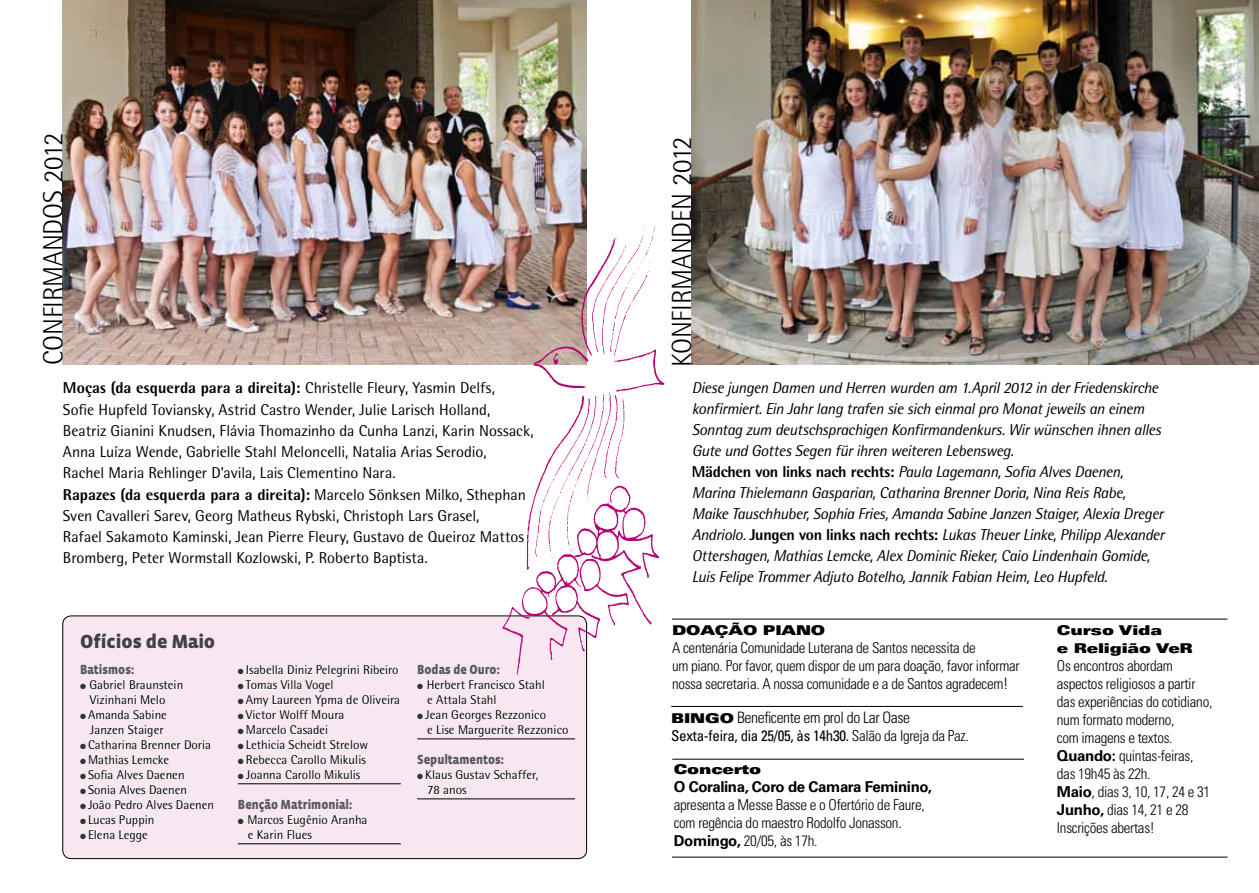
<style>
.page{position:relative;width:1259px;height:893px;background:#fff}
.page>*{position:absolute;margin:0;border:0;box-sizing:border-box;transform-origin:0 0}
.t1{font:300 27.75px "Rotis Semi Sans Std";letter-spacing:-.015em;color:#000}
.t2{font:900 19.5px "Vista Sans";color:#414042}
.t3{font:italic 15.75px/21px "Rotis Semi Sans Std";letter-spacing:-.025em;color:#000}
.t4{font:15.75px/21.3px "Rotis Semi Sans Std";color:#000}
.t5{font:300 condensed 15.75px "Univers LT Std";letter-spacing:-.025em;color:#000}
.t6{font:300 condensed 15px/18px "Univers LT Std";letter-spacing:-.02em;color:#000}
.t7{font:condensed 15px "Univers LT Std";letter-spacing:-.02em;color:#000}
.t8{font:700 15px "Univers LT Std";letter-spacing:-.025em;color:#000}
.t9{font:900 13.5px "Vista Sans";color:#58595b;scale:.9 1}
.t10{font:13.5px/18px "Univers LT Std X Black Ex";letter-spacing:-.01em;color:#000}
.t11{font:12.75px/15px "Rotis Semi Sans Std";color:#000}
.s1{font-weight:800}
.s2{font-weight:800;font-style:normal}
.s3{color:#333}
.s4{font-size:15.75px}
.s5{font-family:"Univers LT Std X Black Ex";font-weight:400;font-stretch:normal;font-size:13.5px}
.s6{font-weight:300}
.s7{font-weight:300;font-size:15.75px}
.s8{font-weight:700;font-stretch:normal}
</style>
<div class="page">
<img style="left:62px;top:0;width:525px;height:364px">
<img style="left:692px;top:0;width:567px;height:364px">
<div style="left:63px;top:616px;width:523px;height:243px;background:#f8e6f1;border-radius:9px"></div>
<div style="left:62px;top:615px;width:525px;height:244px;border:1px solid #000;border-radius:9px"></div>
<svg style="left:88px;top:679px;width:125px;height:163px"></svg>
<hr style="left:238px;top:783px;width:163px;height:1px;background:#000">
<hr style="left:238px;top:843px;width:163px;height:1px;background:#000">
<svg style="left:245px;top:665px;width:154px;height:115px"></svg>
<svg style="left:248px;top:815px;width:119px;height:25px"></svg>
<hr style="left:417px;top:739px;width:158px;height:1px;background:#000">
<hr style="left:417px;top:799px;width:158px;height:1px;background:#000">
<svg style="left:425px;top:680px;width:143px;height:57px"></svg>
<svg style="left:426px;top:770px;width:112px;height:25px"></svg>
<hr style="left:671px;top:706px;width:352px;height:1px;background:#000">
<hr style="left:672px;top:759px;width:352px;height:1px;background:#000">
<hr style="left:672px;top:857px;width:555px;height:1px;background:#000">
<hr style="left:672px;top:619px;width:555px;height:1px;background:#000">
<img style="left:469px;top:208px;width:226px;height:467px">
<h1 class="t1" style="left:37px;top:365px;width:234px;rotate:-90deg">CONFIRMANDOS 2012</h1>
<h1 class="t1" style="left:666px;top:367px;width:232px;rotate:-90deg">Konfirmanden 2012</h1>
<p class="t4" style="left:63px;top:377px;width:472px"><span class="s1">Moças (da esquerda para a direita):</span> Christelle Fleury, Yasmin Delfs,<br>Sofie Hupfeld Toviansky, Astrid Castro Wender, Julie Larisch Holland, Beatriz Gianini Knudsen, Flávia Thomazinho da Cunha Lanzi, Karin Nossack, Anna Luíza Wende, Gabrielle Stahl Meloncelli, Natalia Arias Serodio,<br>Rachel Maria Rehlinger D’avila, Lais Clementino Nara.<br><span class="s1">Rapazes (da esquerda para a direita):</span> Marcelo Sönksen Milko, Sthephan Sven Cavalleri Sarev, Georg Matheus Rybski, Christoph Lars Grasel,<br>Rafael Sakamoto Kaminski, Jean Pierre Fleury, Gustavo de Queiroz Mattos Bromberg, Peter Wormstall Kozlowski, P. Roberto Baptista.</p>
<p class="t3" style="left:692px;top:377px;width:474px">Diese jungen Damen und Herren wurden am 1.April 2012 in der Friedenskirche konfirmiert. Ein Jahr lang trafen sie sich einmal pro Monat jeweils an einem Sonntag zum deutschsprachigen Konfirmandenkurs. Wir wünschen ihnen alles Gute und Gottes Segen für ihren weiteren Lebensweg.<br><span class="s2">Mädchen von links nach rechts:</span> Paula Lagemann, Sofia Alves Daenen, Marina Thielemann Gasparian, Catharina Brenner Doria, Nina Reis Rabe, Maike Tauschhuber, Sophia Fries, Amanda Sabine Janzen Staiger, Alexia Dreger Andriolo. <span class="s2">Jungen von links nach rechts:</span> Lukas Theuer Linke, Philipp Alexander Ottershagen, Mathias Lemcke, Alex Dominic Rieker, Caio Lindenhain Gomide, Luis Felipe Trommer Adjuto Botelho, Jannik Fabian Heim, Leo Hupfeld.</p>
<p class="t2" style="left:80px;top:631px;width:136px">Ofícios de Maio</p>
<p class="t9" style="left:80px;top:662px;width:62px">Batismos:</p>
<p class="t11" style="left:90px;top:677px;width:95px;text-indent:-10px"><span class="s3">●</span> Gabriel Braunstein<br>Vizinhani Melo</p>
<p class="t11" style="left:80px;top:707px;width:89px;text-align:center"><span class="s3">●</span> Amanda Sabine<br>Janzen Staiger</p>
<p class="t11" style="left:80px;top:737px;width:133px"><span class="s3">●</span> Catharina Brenner Doria</p>
<p class="t11" style="left:80px;top:752px;width:91px"><span class="s3">●</span> Mathias Lemcke</p>
<p class="t11" style="left:80px;top:767px;width:106px"><span class="s3">●</span> Sofia Alves Daenen</p>
<p class="t11" style="left:80px;top:782px;width:109px"><span class="s3">●</span> Sonia Alves Daenen</p>
<p class="t11" style="left:80px;top:797px;width:135px"><span class="s3">●</span> João Pedro Alves Daenen</p>
<p class="t11" style="left:80px;top:812px;width:76px"><span class="s3">●</span> Lucas Puppin</p>
<p class="t11" style="left:80px;top:827px;width:69px"><span class="s3">●</span> Elena Legge</p>
<p class="t11" style="left:238px;top:662px;width:162px"><span class="s3">●</span> Isabella Diniz Pelegrini Ribeiro</p>
<p class="t11" style="left:238px;top:677px;width:97px"><span class="s3">●</span> Tomas Villa Vogel</p>
<p class="t11" style="left:238px;top:692px;width:164px"><span class="s3">●</span> Amy Laureen Ypma de Oliveira</p>
<p class="t11" style="left:238px;top:707px;width:108px"><span class="s3">●</span> Victor Wolff Moura</p>
<p class="t11" style="left:238px;top:722px;width:92px"><span class="s3">●</span> Marcelo Casadei</p>
<p class="t11" style="left:238px;top:737px;width:132px"><span class="s3">●</span> Lethicia Scheidt Strelow</p>
<p class="t11" style="left:238px;top:752px;width:129px"><span class="s3">●</span> Rebecca Carollo Mikulis</p>
<p class="t11" style="left:238px;top:767px;width:124px"><span class="s3">●</span> Joanna Carollo Mikulis</p>
<p class="t9" style="left:238px;top:798px;width:129px">Benção Matrimonial:</p>
<p class="t11" style="left:248px;top:812px;width:121px;text-indent:-10px"><span class="s3">●</span> Marcos Eugênio Aranha e Karin Flues</p>
<p class="t9" style="left:417px;top:663px;width:93px">Bodas de Ouro:</p>
<p class="t11" style="left:427px;top:677px;width:119px;text-indent:-10px"><span class="s3">●</span> Herbert Francisco Stahl e Attala Stahl</p>
<p class="t11" style="left:427px;top:707px;width:143px;text-indent:-10px"><span class="s3">●</span> Jean Georges Rezzonico<br>e Lise Marguerite Rezzonico</p>
<p class="t9" style="left:417px;top:753px;width:98px">Sepultamentos:</p>
<p class="t11" style="left:427px;top:767px;width:113px;text-indent:-10px"><span class="s3">●</span> Klaus Gustav Schaffer,<br>78 anos</p>
<p class="t10" style="left:672px;top:621px;width:155px">DOAÇÃO PIANO</p>
<p class="t6" style="left:672px;top:638px;width:349px">A centenária Comunidade Luterana de Santos necessita de<br>um piano. Por favor, quem dispor de um para doação, favor informar nossa secretaria. A nossa comunidade e a de Santos agradecem<span class="s4">!</span></p>
<p class="t5" style="left:671px;top:708px;width:240px"><span class="s5">BINGO</span> Beneficente em prol do Lar Oase</p>
<p class="t7" style="left:671px;top:726px;width:299px">Sexta-feira, dia 25/05, às 14h30. <span class="s6">Salão da Igreja da Pa</span><span class="s7">z.</span></p>
<p class="t10" style="left:674px;top:761px;width:89px">Concerto</p>
<p class="t8" style="left:674px;top:778px;width:260px">O Coralina, Coro de Camara Feminino,</p>
<p class="t6" style="left:674px;top:796px;width:253px">apresenta a Messe Basse e o Ofertório de Faure, com regência do maestro Rodolfo Jonasson<span class="s4">.<br></span><span class="s8">Domingo,</span> 20/05, às 17h.</p>
<p class="t10" style="left:1057px;top:621px;width:137px">Curso Vida<br>e Religião VeR</p>
<p class="t6" style="left:1057px;top:657px;width:157px">Os encontros abordam aspectos religiosos a partir das experiências do cotidiano, num formato moderno,<br>com imagens e textos.<br><span class="s8">Quando:</span> quintas-feiras, das 19h45 às 22h.<br><span class="s8">Maio</span><span class="s4">,</span> dias 3, 10, 17, 24 e 31<br><span class="s8">Junho,</span> dias 14, 21 e 28<br>Inscrições abertas!</p>
</div>
